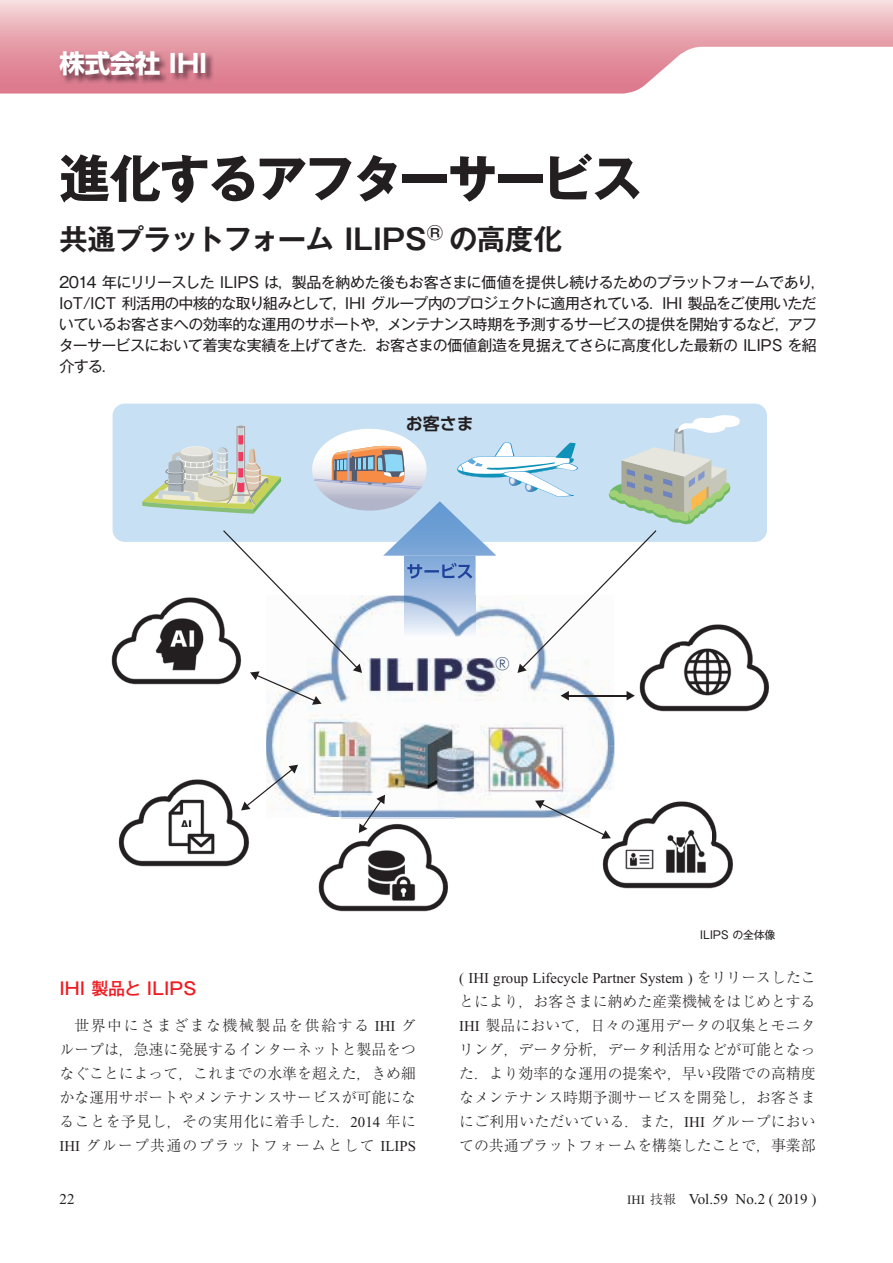
<style>
.page{position:relative;width:893px;height:1263px;background:#fff}
.page>*{position:absolute;margin:0;border:0;box-sizing:border-box;transform-origin:0 0}
.t1{font:700 51px "Gothic MB101 Pro";letter-spacing:-.055em;color:#231f20}
.t2{font:700 28.5px "Gothic MB101 Pro De";letter-spacing:-.02em;color:#231f20}
.t3{font:700 25.5px "Shin Go Pro";letter-spacing:-.005em;color:#fff}
.t4{font:500 17.25px "Gothic MB101 Pro";color:#ee1d23}
.t5{font:700 16.95px "UD Shin Go Pr 6 De";color:#18469d}
.t6{font:700 16.95px "UD Shin Go Pr 6 De";color:#231f20}
.t7{font:300 15px/24px "Ryumin Pro";letter-spacing:.015em;color:#231f20;text-align:justify}
.t8{font:15px/21px "Gothic MB101 Pro";letter-spacing:-.035em;color:#231f20}
.t9{font:15px "Times New Roman";color:#231f20}
.t10{font:300 14.1px "UD Shin Go Pr 6";color:#2b4169}
.t11{font:10.95px "Gothic MB101 Pro";color:#231f20}
.s1{font-family:"Times New Roman";font-weight:400}
.s2{font-family:"Ryumin Pro";font-weight:300}
.s3{font-size:12.75px}
.s4{font-family:"Ryumin Pro";font-weight:300;font-size:12.75px}
</style>
<div class="page">
<svg style="left:0;top:0;width:893px;height:94px;background:#ebb3bc"></svg>
<img style="left:60px;top:51px;width:154px;height:34px">
<img style="left:266px;top:705px;width:348px;height:113px">
<img style="left:602px;top:801px;width:131px;height:88px">
<img style="left:592px;top:791px;width:22px;height:27px">
<img style="left:620px;top:847px;width:38px;height:24px">
<img style="left:660px;top:825px;width:51px;height:53px">
<img style="left:111px;top:619px;width:31px;height:66px">
<img style="left:118px;top:779px;width:131px;height:88px">
<img style="left:164px;top:796px;width:55px;height:62px">
<img style="left:307px;top:814px;width:148px;height:98px">
<img style="left:364px;top:848px;width:54px;height:56px">
<img style="left:647px;top:632px;width:122px;height:80px">
<div style="left:113px;top:404px;width:654px;height:138px;background:#c7e0f3;border-radius:12px"></div>
<svg style="left:535px;top:800px;width:76px;height:39px"></svg>
<svg style="left:241px;top:765px;width:57px;height:45px"></svg>
<svg style="left:359px;top:795px;width:26px;height:38px"></svg>
<svg style="left:142px;top:415px;width:598px;height:290px"></svg>
<h3 class="t3" style="left:59px;top:44px;width:149px">株式会社 IHI</h3>
<h1 class="t1" style="left:59px;top:136px;width:585px">進化するアフターサービス</h1>
<h2 class="t2" style="left:59px;top:216px;width:504px">共通プラットフォーム ILIPS<sup>®</sup> の高度化</h2>
<p class="t8" style="left:59px;top:270px;width:768px">2014 年にリリースした ILIPS は，製品を納めた後もお客さまに価値を提供し続けるためのプラットフォームであり，IoT/ICT 利活用の中核的な取り組みとして，IHI グループ内のプロジェクトに適用されている．IHI 製品をご使用いただいているお客さまへの効率的な運用のサポートや，メンテナンス時期を予測するサービスの提供を開始するなど，アフターサービスにおいて着実な実績を上げてきた．お客さまの価値創造を見据えてさらに高度化した最新の ILIPS を紹介する．</p>
<p class="t6" style="left:406px;top:409px;width:70px">お客さま</p>
<p class="t5" style="left:406px;top:558px;width:69px">サービス</p>
<p class="t10" style="left:496px;top:652px;width:16px">Ⓡ</p>
<p class="t11" style="left:700px;top:925px;width:77px">ILIPS の全体像</p>
<p class="t4" style="left:60px;top:974px;width:138px">IHI 製品と ILIPS</p>
<p class="t7" style="left:60px;top:1012px;width:358px;text-indent:15px">世界中にさまざまな機械製品を供給する <span class="s1">IHI</span> グループは，急速に発展するインターネットと製品をつなぐことによって，これまでの水準を超えた，きめ細かな運用サポートやメンテナンスサービスが可能になることを予見し，その実用化に着手した．<span class="s1">2014</span> 年に<span class="s1">IHI</span> グループ共通のプラットフォームとして <span class="s1">ILIPS</span></p>
<p class="t9" style="left:459px;top:969px;width:358px">( IHI group Lifecycle Partner System ) <span class="s2">をリリースしたこ</span></p>
<p class="t7" style="left:459px;top:988px;width:358px">とにより，お客さまに納めた産業機械をはじめとする<span class="s1">IHI</span> 製品において，日々の運用データの収集とモニタリング，データ分析，データ利活用などが可能となった．より効率的な運用の提案や，早い段階での高精度なメンテナンス時期予測サービスを開発し，お客さまにご利用いただいている．また，<span class="s1">IHI</span> グループにおいての共通プラットフォームを構築したことで，事業部</p>
<p class="t9" style="left:60px;top:1191px;width:16px">22</p>
<p class="t9" style="left:627px;top:1191px;width:191px"><span class="s3">IHI</span> <span class="s4">技報　</span>Vol.59 No.2 ( 2019 )</p>
</div>
